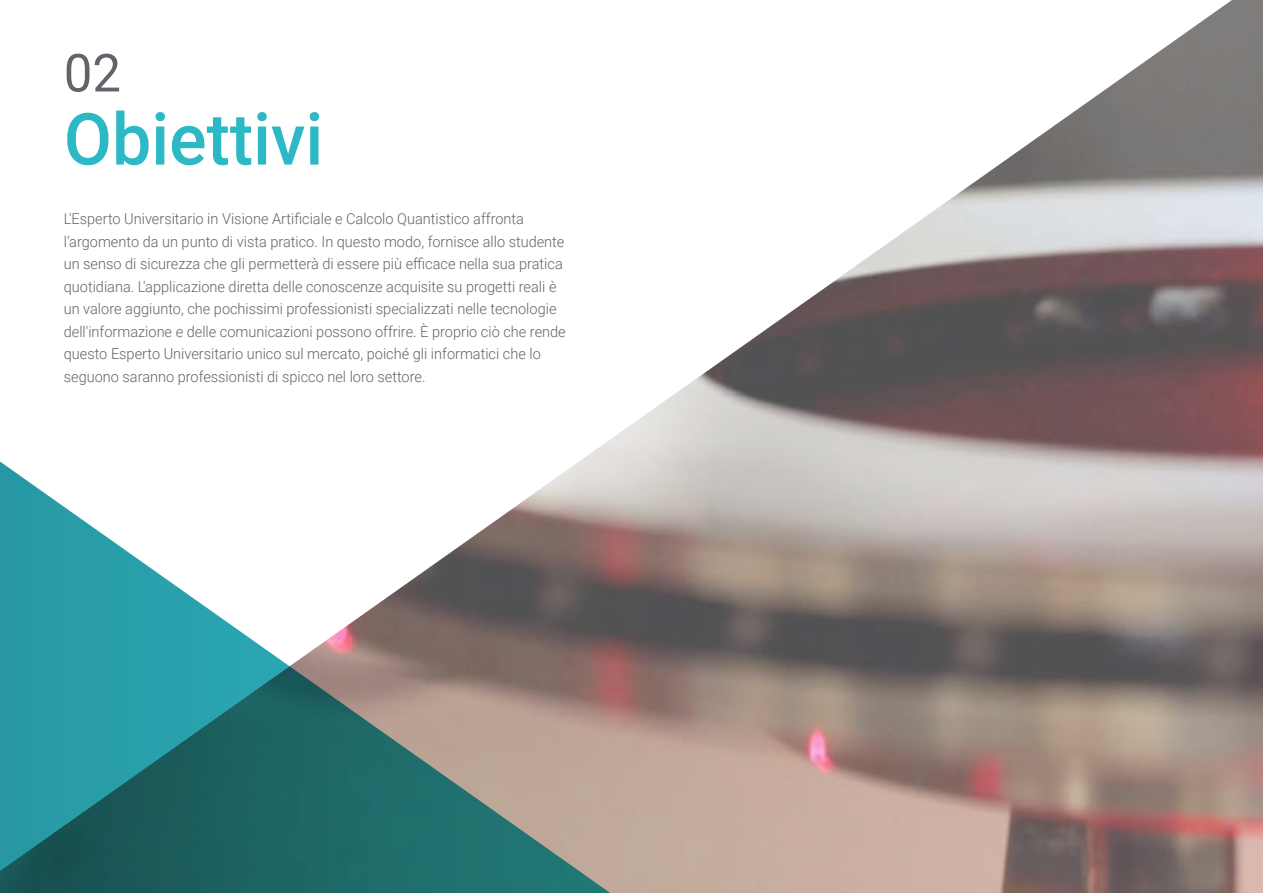
<style>
.page{position:relative;width:1263px;height:893px;background:#fff}
.page>*{position:absolute;margin:0;border:0;box-sizing:border-box;transform-origin:0 0}
.t1{font:500 72px "Roboto";color:#2db8c5}
.t2{font:52.5px "Roboto";color:#61646a}
.t3{font:300 15px/22.5px "Roboto";color:#61646a}
</style>
<div class="page">
<img style="left:601px;top:0;width:662px;height:893px">
<svg style="left:0;top:446px;width:640px;height:447px"></svg>
<h2 class="t2" style="left:64px;top:36px;width:59px">02</h2>
<h1 class="t1" style="left:64px;top:89px;width:261px">Obiettivi</h1>
<p class="t3" style="left:64px;top:207px;width:503px">L'Esperto Universitario in Visione Artificiale e Calcolo Quantistico affronta l’argomento da un punto di vista pratico. In questo modo, fornisce allo studente un senso di sicurezza che gli permetterà di essere più efficace nella sua pratica quotidiana. L'applicazione diretta delle conoscenze acquisite su progetti reali è un valore aggiunto, che pochissimi professionisti specializzati nelle tecnologie dell'informazione e delle comunicazioni possono offrire. È proprio ciò che rende questo Esperto Universitario unico sul mercato, poiché gli informatici che lo seguono saranno professionisti di spicco nel loro settore.</p>
</div>
